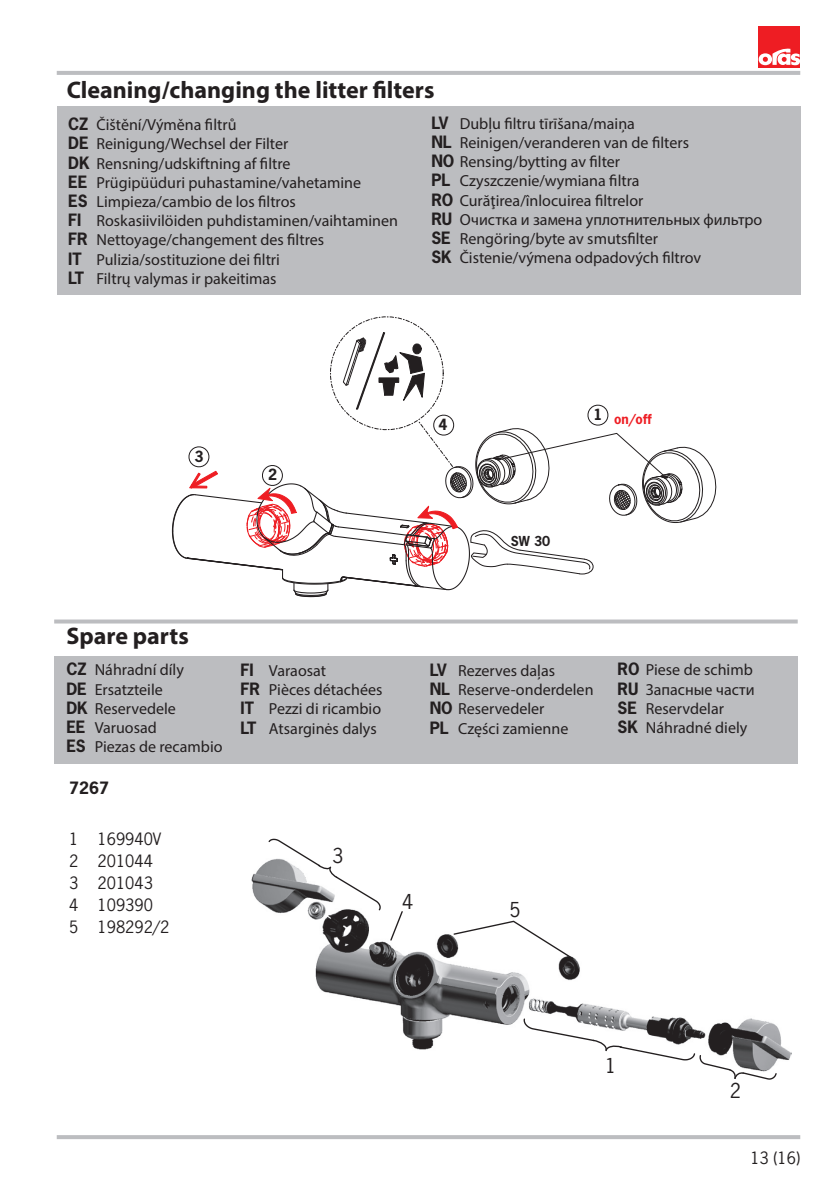
<style>
.page{position:relative;width:840px;height:1191px;background:#fff}
.page>*{position:absolute;margin:0;border:0;box-sizing:border-box;transform-origin:0 0}
.otsikko12{font:700 24px "Myriad Pro";color:#231f20}
.t1{font:19.4px "News Gothic Std";color:#231f20}
.Leipä8{font:16px "Myriad Pro";color:#231f20}
.Varaosat{font:16px "News Gothic Std";color:#231f20}
.Varaosat-2{font:700 16px "News Gothic Std";color:#231f20}
.t2{font:700 14.6px "News Gothic";color:#231f20}
.t3{font:700 13px "News Gothic";color:#ee1d23}
.t4{font:700 13px "News Gothic";color:#231f20}
.s1{font-family:"News Gothic";font-weight:700}
.s2{font-family:"News Gothic Std";font-weight:700}
</style>
<div class="page">
<hr style="left:57px;top:71px;width:742px;height:4px;background:#bcbdc0">
<hr style="left:57px;top:1135px;width:742px;height:4px;background:#bcbdc0">
<div style="left:758px;top:27px;width:41px;height:41px;background:#ee1d23"></div>
<svg style="left:758px;top:48px;width:41px;height:17px"></svg>
<svg style="left:171px;top:316px;width:546px;height:281px"></svg>
<div style="left:57px;top:106px;width:742px;height:189px;background:#bcbdc0"></div>
<svg style="left:54px;top:619px;width:743px;height:4px;background:#c4c5c8"></svg>
<div style="left:54px;top:656px;width:743px;height:107px;background:#bcbdc0"></div>
<img style="left:251px;top:862px;width:539px;height:198px">
<svg style="left:522px;top:1017px;width:255px;height:63px"></svg>
<svg style="left:452px;top:920px;width:122px;height:40px"></svg>
<svg style="left:389px;top:910px;width:14px;height:31px"></svg>
<svg style="left:267px;top:838px;width:114px;height:73px"></svg>
<p class="otsikko12" style="left:67px;top:74px;width:369px">Cleaning/changing the litter filters</p>
<p class="Leipä8" style="left:68px;top:115px;width:170px"><span class="s1">CZ</span> Čištění/Výměna filtrů</p>
<p class="Leipä8" style="left:68px;top:134px;width:222px"><span class="s1">DE</span> Reinigung/Wechsel der Filter</p>
<p class="Leipä8" style="left:68px;top:153px;width:224px"><span class="s1">DK</span> Rensning/udskiftning af filtre</p>
<p class="Leipä8" style="left:68px;top:173px;width:294px"><span class="s1">EE</span> Prügipüüduri puhastamine/vahetamine</p>
<p class="Leipä8" style="left:68px;top:192px;width:229px"><span class="s1">ES</span> Limpieza/cambio de los filtros</p>
<p class="Leipä8" style="left:68px;top:211px;width:331px"><span class="s1">FI</span> Roskasiivilöiden puhdistaminen/vaihtaminen</p>
<p class="Leipä8" style="left:68px;top:230px;width:257px"><span class="s1">FR</span> Nettoyage/changement des filtres</p>
<p class="Leipä8" style="left:68px;top:249px;width:213px"><span class="s1">IT</span> Pulizia/sostituzione dei filtri</p>
<p class="Leipä8" style="left:68px;top:269px;width:210px"><span class="s1">LT</span> Filtrų valymas ir pakeitimas</p>
<p class="Leipä8" style="left:431px;top:114px;width:205px"><span class="s1">LV</span> Dubļu filtru tīrīšana/maiņa</p>
<p class="Leipä8" style="left:431px;top:133px;width:259px"><span class="s1">NL</span> Reinigen/veranderen van de filters</p>
<p class="Leipä8" style="left:431px;top:152px;width:190px"><span class="s1">NO</span> Rensing/bytting av filter</p>
<p class="Leipä8" style="left:431px;top:171px;width:210px"><span class="s1">PL</span> Czyszczenie/wymiana filtra</p>
<p class="Leipä8" style="left:431px;top:190px;width:213px"><span class="s1">RO</span> Curăţirea/înlocuirea filtrelor</p>
<p class="Leipä8" style="left:431px;top:210px;width:332px"><span class="s1">RU</span> Очистка и замена уплотнительных фильтро</p>
<p class="Leipä8" style="left:431px;top:229px;width:228px"><span class="s1">SE</span> Rengöring/byte av smutsfilter</p>
<p class="Leipä8" style="left:431px;top:248px;width:271px"><span class="s1">SK</span> Čistenie/výmena odpadových filtrov</p>
<p class="t2" style="left:194px;top:446px;width:11px">3</p>
<p class="t2" style="left:268px;top:465px;width:11px">2</p>
<p class="t2" style="left:438px;top:415px;width:11px">4</p>
<p class="t4" style="left:510px;top:532px;width:41px">SW 30</p>
<p class="t3" style="left:593px;top:411px;width:60px"><sup>1</sup> on/off</p>
<p class="otsikko12" style="left:66px;top:620px;width:124px">Spare parts</p>
<p class="Leipä8" style="left:66px;top:660px;width:119px"><span class="s2">CZ</span> Náhradní díly</p>
<p class="Leipä8" style="left:66px;top:679px;width:98px"><span class="s2">DE</span> Ersatzteile</p>
<p class="Leipä8" style="left:66px;top:698px;width:111px"><span class="s2">DK</span> Reservedele</p>
<p class="Leipä8" style="left:66px;top:717px;width:92px"><span class="s2">EE</span> Varuosad</p>
<p class="Leipä8" style="left:66px;top:737px;width:158px"><span class="s2">ES</span> Piezas de recambio</p>
<p class="Varaosat-2" style="left:69px;top:778px;width:41px">7267</p>
<p class="Varaosat" style="left:69px;top:829px;width:94px">1 169940V</p>
<p class="Varaosat" style="left:69px;top:851px;width:85px">2 201044</p>
<p class="Varaosat" style="left:69px;top:873px;width:85px">3 201043</p>
<p class="Varaosat" style="left:69px;top:895px;width:85px">4 109390</p>
<p class="Varaosat" style="left:69px;top:917px;width:101px">5 198292/2</p>
<p class="Leipä8" style="left:240px;top:660px;width:87px"><span class="s2">FI</span> Varaosat</p>
<p class="Leipä8" style="left:240px;top:680px;width:143px"><span class="s2">FR</span> Pièces détachées</p>
<p class="Leipä8" style="left:240px;top:699px;width:142px"><span class="s2">IT</span> Pezzi di ricambio</p>
<p class="Leipä8" style="left:240px;top:718px;width:137px"><span class="s2">LT</span> Atsarginės dalys</p>
<p class="t1" style="left:332px;top:843px;width:13px">3</p>
<p class="Leipä8" style="left:429px;top:660px;width:127px"><span class="s2">LV</span> Rezerves daļas</p>
<p class="Leipä8" style="left:429px;top:680px;width:165px"><span class="s2">NL</span> Reserve-onderdelen</p>
<p class="Leipä8" style="left:429px;top:699px;width:116px"><span class="s2">NO</span> Reservedeler</p>
<p class="Leipä8" style="left:429px;top:718px;width:140px"><span class="s2">PL</span> Części zamienne</p>
<p class="t1" style="left:402px;top:889px;width:13px">4</p>
<p class="t1" style="left:509px;top:897px;width:13px">5</p>
<p class="Leipä8" style="left:617px;top:660px;width:137px"><span class="s2">RO</span> Piese de schimb</p>
<p class="Leipä8" style="left:617px;top:679px;width:138px"><span class="s2">RU</span> Запасные части</p>
<p class="Leipä8" style="left:617px;top:698px;width:108px"><span class="s2">SE</span> Reservdelar</p>
<p class="Leipä8" style="left:617px;top:717px;width:131px"><span class="s2">SK</span> Náhradné diely</p>
<p class="t1" style="left:605px;top:1053px;width:13px">1</p>
<p class="t1" style="left:729px;top:1078px;width:13px">2</p>
<p class="Varaosat" style="left:750px;top:1147px;width:51px">13 (16)</p>
</div>
